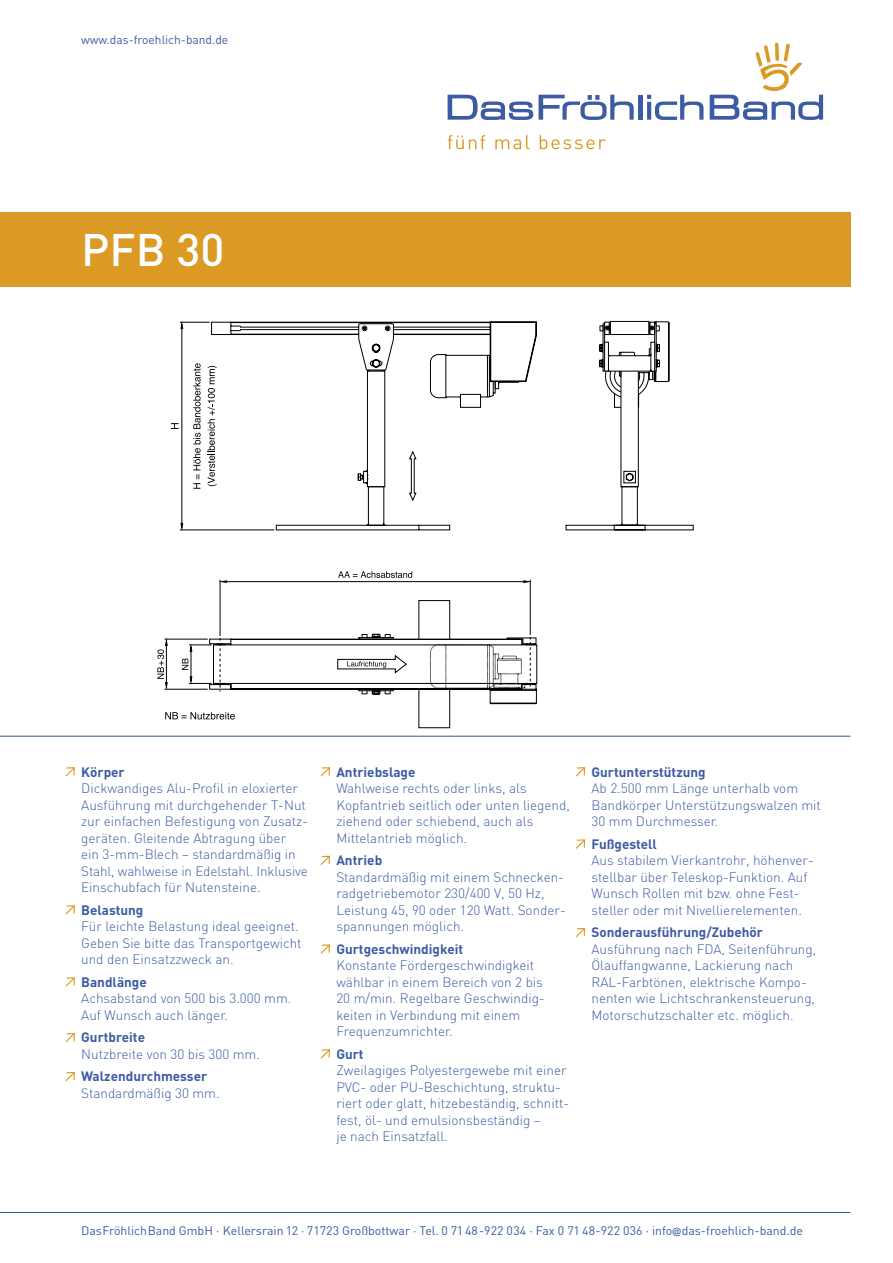
<style>
.page{position:relative;width:893px;height:1263px;background:#fff}
.page>*{position:absolute;margin:0;border:0;box-sizing:border-box;transform-origin:0 0}
.t1{font:500 45px "DIN";color:#fff}
.t2{font:300 13.5px/16.5px "DIN";color:#3c5ba3}
.t3{font:700 13.5px "DIN";color:#3c5ba3}
.t4{font:12.3px "DIN";color:#3c5ba3}
.t5{font:12px "DIN";color:#3c5ba3}
.s1{font-family:"Franklin Gothic Itc T"}
</style>
<div class="page">
<svg style="left:448px;top:135px;width:37px;height:14px"></svg>
<svg style="left:495px;top:135px;width:34px;height:14px"></svg>
<svg style="left:540px;top:135px;width:66px;height:14px"></svg>
<svg style="left:448px;top:95px;width:85px;height:25px"></svg>
<hr style="left:638px;top:95px;width:4px;height:25px;background:#3c5ba3">
<svg style="left:710px;top:43px;width:113px;height:77px"></svg>
<svg style="left:539px;top:95px;width:95px;height:25px"></svg>
<svg style="left:647px;top:95px;width:56px;height:25px"></svg>
<div style="left:0;top:213px;width:850px;height:74px;background:#da9a23"></div>
<svg style="left:193px;top:363px;width:8px;height:126px"></svg>
<svg style="left:171px;top:423px;width:7px;height:6px"></svg>
<svg style="left:208px;top:366px;width:3px;height:120px"></svg>
<svg style="left:165px;top:712px;width:44px;height:7px"></svg>
<hr style="left:180px;top:322px;width:30px;height:1px;background:#000">
<hr style="left:180px;top:530px;width:94px;height:1px;background:#000">
<hr style="left:181px;top:327px;width:1px;height:198px;background:#000">
<svg style="left:180px;top:523px;width:3px;height:8px"></svg>
<svg style="left:180px;top:321px;width:3px;height:8px"></svg>
<hr style="left:164px;top:639px;width:44px;height:1px;background:#000">
<hr style="left:164px;top:689px;width:44px;height:1px;background:#000">
<svg style="left:209px;top:469px;width:328px;height:259px"></svg>
<svg style="left:211px;top:321px;width:326px;height:180px"></svg>
<hr style="left:231px;top:639px;width:291px;height:1px;background:#000">
<svg style="left:182px;top:638px;width:44px;height:53px"></svg>
<svg style="left:565px;top:321px;width:129px;height:209px"></svg>
<svg style="left:338px;top:325px;width:198px;height:369px"></svg>
<svg style="left:157px;top:638px;width:11px;height:52px"></svg>
<hr style="left:0;top:736px;width:850px;height:1px;background:#3c5ba3">
<svg style="left:65px;top:767px;width:10px;height:10px"></svg>
<svg style="left:65px;top:905px;width:10px;height:10px"></svg>
<svg style="left:65px;top:977px;width:10px;height:10px"></svg>
<svg style="left:65px;top:1033px;width:10px;height:10px"></svg>
<svg style="left:65px;top:1071px;width:10px;height:11px"></svg>
<svg style="left:320px;top:767px;width:10px;height:10px"></svg>
<svg style="left:320px;top:944px;width:10px;height:10px"></svg>
<svg style="left:575px;top:767px;width:11px;height:10px"></svg>
<svg style="left:575px;top:839px;width:11px;height:10px"></svg>
<hr style="left:0;top:1212px;width:850px;height:1px;background:#3c5ba3">
<svg style="left:320px;top:855px;width:10px;height:10px"></svg>
<svg style="left:320px;top:1049px;width:10px;height:10px"></svg>
<svg style="left:575px;top:927px;width:11px;height:11px"></svg>
<p class="t5" style="left:81px;top:32px;width:149px">www.das-froehlich-band.de</p>
<p class="t1" style="left:81px;top:221px;width:145px">PFB 30</p>
<p class="t3" style="left:81px;top:763px;width:45px">Körper</p>
<p class="t2" style="left:81px;top:780px;width:228px">Dickwandiges Alu-Profil in eloxierter Ausführung mit durchgehender T-Nut zur einfachen Befestigung von Zusatz&shy;geräten. Gleitende Abtragung über<br>ein 3-mm-Blech – standardmäßig in Stahl, wahlweise in Edelstahl. Inklusive Einschubfach für Nutensteine.</p>
<p class="t3" style="left:81px;top:901px;width:64px">Belastung</p>
<p class="t2" style="left:81px;top:918px;width:222px">Für leichte Belastung ideal geeignet.<br>Geben Sie bitte das Transportgewicht und den Einsatzzweck an.</p>
<p class="t3" style="left:81px;top:973px;width:67px">Bandlänge</p>
<p class="t2" style="left:81px;top:990px;width:212px">Achsabstand von 500 bis 3.000 mm.</p>
<p class="t2" style="left:81px;top:1006px;width:148px">Auf Wunsch auch länger.</p>
<p class="t3" style="left:81px;top:1028px;width:65px">Gurtbreite</p>
<p class="t2" style="left:81px;top:1045px;width:180px">Nutzbreite von 30 bis 300 mm.</p>
<p class="t3" style="left:81px;top:1067px;width:128px">Walzendurchmesser</p>
<p class="t2" style="left:81px;top:1084px;width:140px">Standardmäßig 30 mm.</p>
<p class="t3" style="left:336px;top:763px;width:81px">Antriebslage</p>
<p class="t2" style="left:336px;top:780px;width:192px">Wahlweise rechts oder links, als</p>
<p class="t2" style="left:336px;top:796px;width:235px">Kopfantrieb seitlich oder unten liegend, ziehend oder schiebend, auch als<br>Mittelantrieb möglich.</p>
<p class="t3" style="left:336px;top:851px;width:47px">Antrieb</p>
<p class="t2" style="left:336px;top:868px;width:231px">Standardmäßig mit einem Schnecken&shy;radgetriebemotor 230/400 V, 50 Hz,<br>Leistung 45, 90 oder 120 Watt. Sonder&shy;spannungen möglich.</p>
<p class="t3" style="left:336px;top:940px;width:128px">Gurtgeschwindigkeit</p>
<p class="t2" style="left:336px;top:957px;width:208px">Konstante Fördergeschwindigkeit wählbar in einem Bereich von 2 bis</p>
<p class="t2" style="left:336px;top:990px;width:210px">20 m/min. Regelbare Geschwindig-</p>
<p class="t2" style="left:336px;top:1006px;width:186px">keiten in Verbindung mit einem</p>
<p class="t2" style="left:336px;top:1023px;width:118px">Frequenzumrichter.</p>
<p class="t3" style="left:336px;top:1045px;width:29px">Gurt</p>
<p class="t2" style="left:336px;top:1062px;width:234px">Zweilagiges Polyestergewebe mit einer PVC- oder PU-Beschichtung, struktu&shy;riert oder glatt, hitzebeständig, schnitt&shy;fest, öl- und emulsionsbeständig –</p>
<p class="t2" style="left:336px;top:1128px;width:113px">je nach Einsatzfall.</p>
<p class="t3" style="left:591px;top:763px;width:116px">Gurtunterstützung</p>
<p class="t2" style="left:591px;top:780px;width:231px">Ab 2.500 mm Länge unterhalb vom<br>Bandkörper Unterstützungswalzen mit<br>30 mm Durchmesser.</p>
<p class="t3" style="left:591px;top:835px;width:67px">Fußgestell</p>
<p class="t2" style="left:591px;top:852px;width:224px">Aus stabilem Vierkantrohr, höhenver&shy;stellbar über Teleskop-Funktion. Auf Wunsch Rollen mit bzw. ohne Fest&shy;steller oder mit Nivellierelementen.</p>
<p class="t3" style="left:591px;top:923px;width:173px">Sonderausführung/Zubehör</p>
<p class="t2" style="left:591px;top:940px;width:226px">Ausführung nach FDA, Seitenführung, Ölauffangwanne, Lackierung nach RAL-Farbtönen, elektrische Kompo&shy;nenten wie Lichtschrankensteuerung, Motorschutzschalter etc. möglich.</p>
<p class="t4" style="left:81px;top:1223px;width:723px">DasFröhlichBand GmbH · Kellersrain 12 · 71723 Großbottwar · Tel. 0 71 48-922 034 · Fax 0 71 48-922 036 · info<span class="s1">@</span>das-froehlich-band.de</p>
</div>
